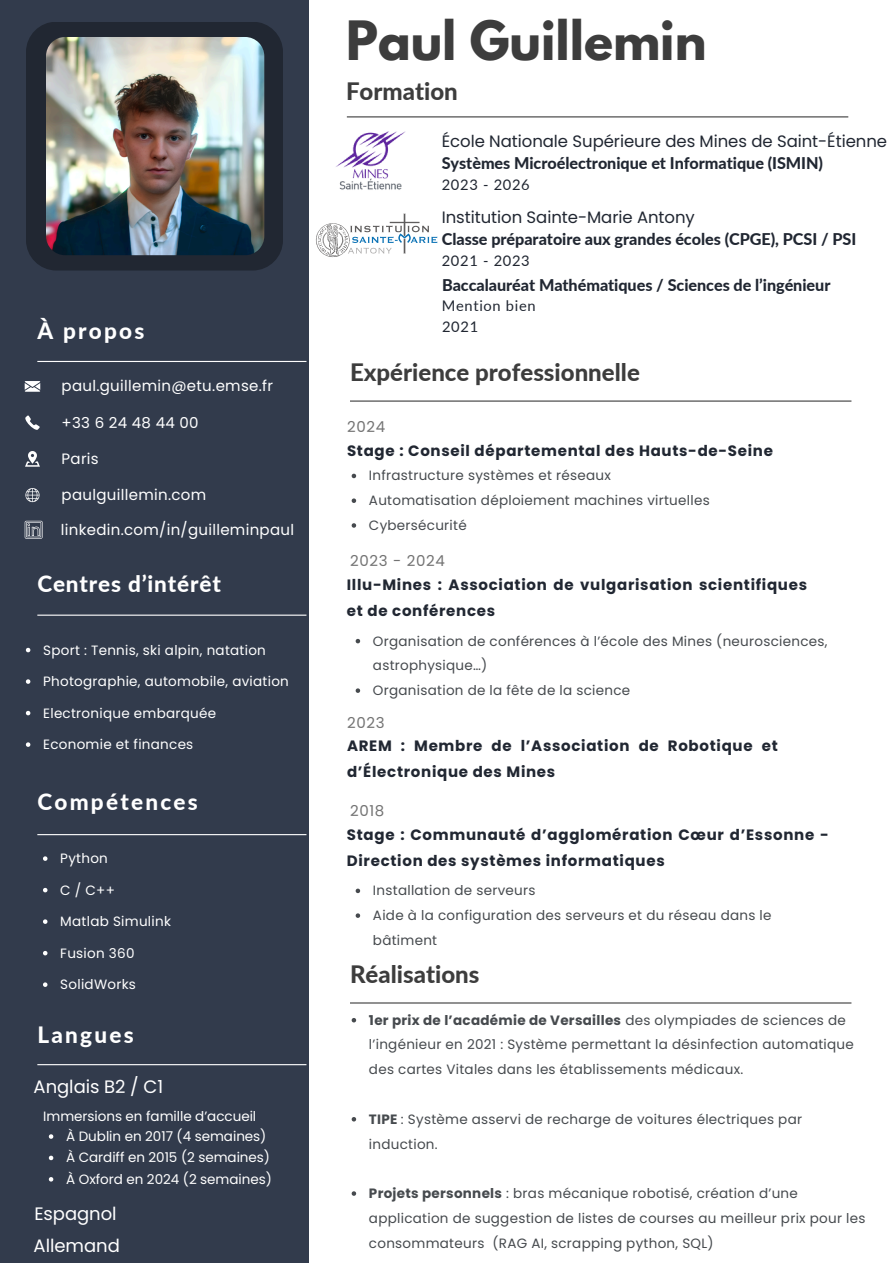
<style>
.page{position:relative;width:894px;height:1264px;background:#fff}
.page>*{position:absolute;margin:0;border:0;box-sizing:border-box;transform-origin:0 0}
.t1{font:700 48px "League Spartan";color:#3d3d3d}
.t2{font:800 24px "Lato";color:#3d3d3d}
.t3{font:800 22.5px "Lato";letter-spacing:.1em;color:#fff}
.t4{font:800 22.5px "Lato";letter-spacing:.035em;color:#fff}
.t5{font:18px "Poppins";letter-spacing:-.005em;color:#fff}
.t6{font:16.5px "Poppins";letter-spacing:-.005em;color:#212732}
.t7{font:800 16.2px "Lato";letter-spacing:-.005em;color:#212732}
.t8{font:700 15px/25.8px "Poppins";letter-spacing:.045em;color:#212732}
.t9{font:15px "Poppins";letter-spacing:.02em;color:#fff}
.t10{font:15px "Poppins";letter-spacing:.045em;color:#737373}
.t11{font:14.7px "Lato";letter-spacing:.045em;color:#212732}
.t12{font:13.5px/24.8px "Poppins";letter-spacing:.02em;color:#464a4e}
.t13{font:13.5px "Poppins";letter-spacing:.02em;color:#fff}
.t14{font:13.5px "Poppins";letter-spacing:-.005em;color:#fff}
.s1{font-weight:700}
</style>
<div class="page">
<div style="left:0;top:0;width:308px;height:1262px;background:#323b4c"></div>
<hr style="left:347px;top:116px;width:501px;height:1px;background:#3d3d3d">
<hr style="left:37px;top:361px;width:269px;height:1px;background:#fff">
<hr style="left:37px;top:614px;width:269px;height:1px;background:#fff">
<hr style="left:37px;top:834px;width:269px;height:1px;background:#fff">
<hr style="left:37px;top:1064px;width:269px;height:1px;background:#fff">
<hr style="left:350px;top:400px;width:501px;height:1px;background:#3d3d3d">
<svg style="left:25px;top:381px;width:15px;height:11px"></svg>
<svg style="left:25px;top:415px;width:15px;height:15px"></svg>
<svg style="left:25px;top:451px;width:15px;height:15px"></svg>
<svg style="left:25px;top:488px;width:14px;height:14px"></svg>
<div style="left:26px;top:22px;width:256px;height:248px;background:#212732;border-radius:30px"></div>
<img style="left:46px;top:37px;width:218px;height:218px">
<img style="left:336px;top:131px;width:70px;height:59px">
<svg style="left:316px;top:214px;width:121px;height:43px"></svg>
<hr style="left:350px;top:1002px;width:501px;height:1px;background:#3d3d3d">
<svg style="left:25px;top:521px;width:18px;height:17px"></svg>
<svg style="left:351px;top:473px;width:5px;height:5px"></svg>
<svg style="left:351px;top:498px;width:5px;height:5px"></svg>
<svg style="left:351px;top:523px;width:5px;height:4px"></svg>
<svg style="left:43px;top:856px;width:4px;height:4px"></svg>
<svg style="left:43px;top:887px;width:4px;height:5px"></svg>
<svg style="left:43px;top:919px;width:4px;height:4px"></svg>
<svg style="left:43px;top:950px;width:4px;height:5px"></svg>
<svg style="left:43px;top:982px;width:4px;height:4px"></svg>
<svg style="left:355px;top:639px;width:5px;height:4px"></svg>
<svg style="left:355px;top:688px;width:5px;height:5px"></svg>
<svg style="left:355px;top:888px;width:5px;height:5px"></svg>
<svg style="left:355px;top:913px;width:5px;height:4px"></svg>
<svg style="left:49px;top:1134px;width:4px;height:4px"></svg>
<svg style="left:49px;top:1155px;width:4px;height:5px"></svg>
<svg style="left:49px;top:1177px;width:4px;height:4px"></svg>
<svg style="left:26px;top:648px;width:4px;height:4px"></svg>
<svg style="left:26px;top:679px;width:4px;height:5px"></svg>
<svg style="left:26px;top:711px;width:4px;height:4px"></svg>
<svg style="left:26px;top:742px;width:4px;height:5px"></svg>
<svg style="left:351px;top:1018px;width:5px;height:4px"></svg>
<svg style="left:351px;top:1117px;width:5px;height:4px"></svg>
<svg style="left:351px;top:1191px;width:5px;height:4px"></svg>
<p class="t3" style="left:37px;top:317px;width:108px">À propos</p>
<p class="t9" style="left:62px;top:376px;width:213px">paul.guillemin@etu.emse.fr</p>
<h2 class="t9" style="left:62px;top:412px;width:138px">+33 6 24 48 44 00</h2>
<p class="t9" style="left:62px;top:448px;width:39px">Paris</p>
<p class="t9" style="left:62px;top:484px;width:146px">paulguillemin.com</p>
<p class="t9" style="left:61px;top:519px;width:235px">linkedin.com/in/guilleminpaul</p>
<p class="t4" style="left:37px;top:570px;width:185px">Centres d’intérêt</p>
<p class="t13" style="left:43px;top:640px;width:224px">Sport : Tennis, ski alpin, natation</p>
<h5 class="t13" style="left:43px;top:672px;width:247px">Photographie, automobile, aviation</h5>
<h4 class="t13" style="left:43px;top:703px;width:174px">Electronique embarquée</h4>
<h5 class="t13" style="left:43px;top:735px;width:152px">Economie et finances</h5>
<p class="t3" style="left:37px;top:788px;width:162px">Compétences</p>
<p class="t13" style="left:60px;top:849px;width:49px">Python</p>
<p class="t13" style="left:60px;top:880px;width:56px">C / C++</p>
<p class="t13" style="left:60px;top:912px;width:112px">Matlab Simulink</p>
<p class="t13" style="left:60px;top:943px;width:76px">Fusion 360</p>
<h2 class="t13" style="left:60px;top:975px;width:77px">SolidWorks</h2>
<h2 class="t3" style="left:37px;top:1020px;width:98px">Langues</h2>
<h3 class="t5" style="left:34px;top:1074px;width:131px">Anglais B2 / C1</h3>
<p class="t14" style="left:43px;top:1106px;width:214px">Immersions en famille d’accueil</p>
<p class="t14" style="left:66px;top:1126px;width:202px">À Dublin en 2017 (4 semaines)</p>
<p class="t14" style="left:66px;top:1148px;width:205px">À Cardiff en 2015 (2 semaines)</p>
<h5 class="t14" style="left:66px;top:1169px;width:207px">À Oxford en 2024 (2 semaines)</h5>
<h4 class="t5" style="left:34px;top:1200px;width:84px">Espagnol</h4>
<p class="t5" style="left:34px;top:1233px;width:88px">Allemand</p>
<p class="t1" style="left:346px;top:17px;width:362px">Paul Guillemin</p>
<p class="t2" style="left:346px;top:76px;width:113px">Formation</p>
<h3 class="t6" style="left:441px;top:129px;width:446px">École Nationale Supérieure des Mines de Saint-Étienne</h3>
<h3 class="t7" style="left:441px;top:153px;width:382px">Systèmes Microélectronique et Informatique (ISMIN)</h3>
<h1 class="t11" style="left:441px;top:175px;width:89px">2023 - 2026</h1>
<h2 class="t6" style="left:441px;top:205px;width:254px">Institution Sainte-Marie Antony</h2>
<p class="t7" style="left:441px;top:229px;width:416px">Classe préparatoire aux grandes écoles (CPGE), PCSI / PSI</p>
<h3 class="t11" style="left:441px;top:251px;width:89px">2021 - 2023</h3>
<h4 class="t7" style="left:442px;top:274px;width:390px">Baccalauréat Mathématiques / Sciences de l’ingénieur</h4>
<h5 class="t11" style="left:442px;top:317px;width:38px">2021</h5>
<h3 class="t11" style="left:441px;top:297px;width:95px">Mention bien</h3>
<p class="t2" style="left:350px;top:357px;width:291px">Expérience professionnelle</p>
<p class="t10" style="left:347px;top:416px;width:40px">2024</p>
<p class="t8" style="left:347px;top:437px;width:427px">Stage : Conseil départemental des Hauts-de-Seine</p>
<p class="t12" style="left:369px;top:463px;width:243px">Infrastructure systèmes et réseaux</p>
<p class="t12" style="left:369px;top:488px;width:342px">Automatisation déploiement machines virtuelles</p>
<p class="t12" style="left:369px;top:513px;width:99px">Cybersécurité</p>
<h5 class="t10" style="left:350px;top:550px;width:96px">2023 - 2024</h5>
<h4 class="t8" style="left:347px;top:572px;width:461px">Illu-Mines : Association de vulgarisation scientifiques et de conférences</h4>
<h5 class="t12" style="left:373px;top:628px;width:456px">Organisation de conférences à l’école des Mines (neurosciences, astrophysique…)</h5>
<h5 class="t12" style="left:373px;top:678px;width:259px">Organisation de la fête de la science</h5>
<p class="t10" style="left:347px;top:712px;width:39px">2023</p>
<h4 class="t8" style="left:347px;top:733px;width:432px">AREM : Membre de l’Association de Robotique et d’Électronique des Mines</h4>
<h2 class="t10" style="left:350px;top:800px;width:36px">2018</h2>
<h5 class="t8" style="left:347px;top:822px;width:483px">Stage : Communauté d’agglomération Cœur d’Essonne -<br>Direction des systèmes informatiques</h5>
<h4 class="t12" style="left:373px;top:878px;width:164px">Installation de serveurs</h4>
<p class="t12" style="left:373px;top:903px;width:400px">Aide à la configuration des serveurs et du réseau dans le bâtiment</p>
<h4 class="t2" style="left:350px;top:959px;width:131px">Réalisations</h4>
<p class="t12" style="left:369px;top:1007px;width:486px"><span class="s1">1er prix de l’académie de Versailles</span> des olympiades de sciences de l’ingénieur en 2021 : Système permettant la désinfection automatique des cartes Vitales dans les établissements médicaux.</p>
<p class="t12" style="left:369px;top:1106px;width:434px"><span class="s1">TIPE</span> : Système asservi de recharge de voitures électriques par induction.</p>
<h2 class="t12" style="left:369px;top:1180px;width:498px"><span class="s1">Projets personnels</span> : bras mécanique robotisé, création d’une application de suggestion de listes de courses au meilleur prix pour les consommateurs (RAG AI, scrapping python, SQL)</h2>
</div>
